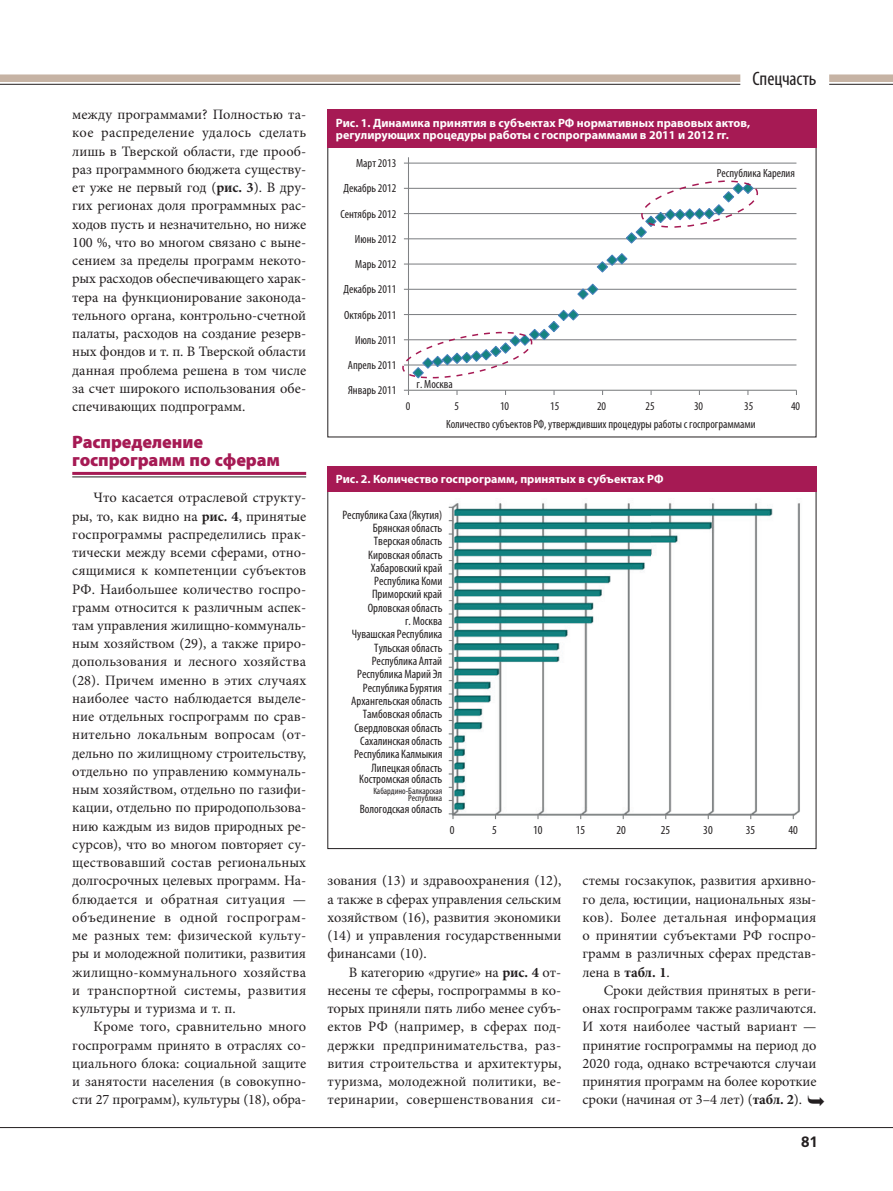
<style>
.page{position:relative;width:893px;height:1191px;background:#fff}
.page>*{position:absolute;margin:0;border:0;box-sizing:border-box;transform-origin:0 0}
.t1{font:condensed 19.5px "Myriad Pro";letter-spacing:-.005em;color:#231f20}
.t2{font:900 18px/18px "Myriad Pro";letter-spacing:-.005em;color:#a61a54}
.t3{font:700 15px "Free Set C";color:#231f20}
.t4{font:14.4px/18.3px "Minion Pro";color:#231f20;text-align:justify}
.t5{font:condensed 12.3px "Myriad Pro";color:#231f20}
.t6{font:700 12px/12px "Myriad Pro";color:#fff}
.t7{font:condensed 11.85px "Myriad Pro";color:#231f20}
.t8{font:condensed 9.15px/7.6px "Myriad Pro";color:#231f20;text-align:right}
.s1{font-weight:700}
</style>
<div class="page">
<hr style="left:72px;top:476px;width:234px;height:1px;background:#231f20">
<hr style="left:72px;top:472px;width:234px;height:3px;background:#a61a54">
<hr style="left:408px;top:163px;width:388px;height:1px;background:#808285">
<hr style="left:408px;top:188px;width:388px;height:1px;background:#808285">
<hr style="left:408px;top:213px;width:388px;height:1px;background:#808285">
<hr style="left:408px;top:238px;width:388px;height:1px;background:#808285">
<hr style="left:408px;top:263px;width:388px;height:1px;background:#808285">
<hr style="left:408px;top:289px;width:388px;height:1px;background:#808285">
<hr style="left:408px;top:314px;width:388px;height:1px;background:#808285">
<hr style="left:408px;top:339px;width:388px;height:1px;background:#808285">
<hr style="left:408px;top:364px;width:388px;height:1px;background:#808285">
<hr style="left:408px;top:157px;width:1px;height:233px;background:#808285">
<hr style="left:408px;top:390px;width:388px;height:1px;background:#7b7e7f">
<svg style="left:576px;top:283px;width:23px;height:17px"></svg>
<svg style="left:596px;top:253px;width:32px;height:20px"></svg>
<div style="left:327px;top:109px;width:489px;height:38px;background:#a61a54"></div>
<svg style="left:402px;top:309px;width:178px;height:70px"></svg>
<svg style="left:625px;top:180px;width:133px;height:64px"></svg>
<img style="left:450px;top:503px;width:350px;height:314px">
<svg style="left:449px;top:813px;width:5px;height:6px"></svg>
<div style="left:327px;top:466px;width:489px;height:25px;background:#a61a54"></div>
<hr style="left:0;top:1127px;width:893px;height:1px;background:#231f20">
<div style="left:0;top:74px;width:740px;height:8px;background:#c6b3a4"></div>
<div style="left:829px;top:74px;width:64px;height:8px;background:#c6b3a4"></div>
<hr style="left:0;top:84px;width:740px;height:1px;background:#231f20">
<hr style="left:829px;top:84px;width:64px;height:1px;background:#231f20">
<p class="t4" style="left:72px;top:105px;width:235px">между программами? Полностью та&shy;кое распределение удалось сделать лишь в Тверской области, где прооб&shy;раз программного бюджета существу&shy;ет уже не первый год (<span class="s1">рис. 3</span>). В дру&shy;гих регионах доля программных рас&shy;ходов пусть и незначительно, но ниже 100 %, что во многом связано с выне&shy;сением за пределы программ некото&shy;рых расходов обеспечивающего харак&shy;тера на функционирование законода&shy;тельного органа, контрольно-счетной палаты, расходов на создание резерв&shy;ных фондов и т. п. В Тверской области данная проблема решена в том числе за счет широкого использования обе&shy;спечивающих подпрограмм.</p>
<p class="t2" style="left:72px;top:432px;width:209px">Распределение госпрограмм по сферам</p>
<p class="t4" style="left:72px;top:488px;width:235px;text-indent:21px">Что касается отраслевой структу&shy;ры, то, как видно на <span class="s1">рис. 4</span>, принятые госпрограммы распределились прак&shy;тически между всеми сферами, отно&shy;сящимися к компетенции субъектов РФ. Наибольшее количество госпро&shy;грамм относится к различным аспек&shy;там управления жилищно-коммуналь&shy;ным хозяйством (29), а также приро&shy;допользования и лесного хозяйства (28). Причем именно в этих случаях наиболее часто наблюдается выделе&shy;ние отдельных госпрограмм по срав&shy;нительно локальным вопросам (от&shy;дельно по жилищному строительству, отдельно по управлению коммуналь&shy;ным хозяйством, отдельно по газифи&shy;кации, отдельно по природопользова&shy;нию каждым из видов природных ре&shy;сурсов), что во многом повторяет су&shy;ществовавший состав региональных долгосрочных целевых программ. На&shy;блюдается и обратная ситуация — объединение в одной госпрограм&shy;ме разных тем: физической культу&shy;ры и молодежной политики, развития жилищно-коммунального хозяйства и транспортной системы, развития культуры и туризма и т. п.</p>
<p class="t4" style="left:72px;top:1017px;width:235px;text-indent:21px">Кроме того, сравнительно много госпрограмм принято в отраслях со&shy;циального блока: социальной защите и занятости населения (в совокупно&shy;сти 27 программ), культуры (18), обра-</p>
<h1 class="t1" style="left:752px;top:66px;width:65px">Спецчасть</h1>
<p class="t6" style="left:336px;top:116px;width:416px">Рис. 1. Динамика принятия в субъектах РФ нормативных правовых актов, регулирующих процедуры работы с госпрограммами в 2011 и 2012 гг.</p>
<p class="t7" style="left:356px;top:156px;width:42px">Март 2013</p>
<p class="t7" style="left:344px;top:181px;width:54px">Декабрь 2012</p>
<p class="t7" style="left:340px;top:206px;width:57px">Сентябрь 2012</p>
<p class="t7" style="left:355px;top:232px;width:43px">Июнь 2012</p>
<p class="t7" style="left:355px;top:257px;width:42px">Марь 2012</p>
<p class="t7" style="left:344px;top:282px;width:54px">Декабрь 2011</p>
<p class="t7" style="left:344px;top:307px;width:54px">Октябрь 2011</p>
<p class="t7" style="left:355px;top:333px;width:43px">Июль 2011</p>
<p class="t7" style="left:348px;top:358px;width:50px">Апрель 2011</p>
<p class="t7" style="left:348px;top:383px;width:50px">Январь 2011</p>
<p class="t7" style="left:416px;top:377px;width:38px">г. Москва</p>
<p class="t7" style="left:717px;top:166px;width:80px">Республика Карелия</p>
<p class="t7" style="left:406px;top:399px;width:6px">0</p>
<p class="t7" style="left:454px;top:399px;width:6px">5</p>
<p class="t7" style="left:500px;top:399px;width:11px">10</p>
<p class="t7" style="left:550px;top:399px;width:11px">15</p>
<p class="t7" style="left:597px;top:399px;width:11px">20</p>
<p class="t7" style="left:645px;top:399px;width:11px">25</p>
<p class="t7" style="left:694px;top:399px;width:11px">30</p>
<p class="t7" style="left:744px;top:399px;width:11px">35</p>
<p class="t7" style="left:791px;top:399px;width:11px">40</p>
<p class="t7" style="left:446px;top:417px;width:311px">Количество субъектов РФ, утверждивших процедуры работы с госпрограммами</p>
<p class="t6" style="left:336px;top:472px;width:329px">Рис. 2. Количество госпрограмм, принятых в субъектах РФ</p>
<p class="t5" style="left:342px;top:507px;width:101px">Республика Саха (Якутия)</p>
<p class="t5" style="left:373px;top:520px;width:71px">Брянская область</p>
<p class="t5" style="left:374px;top:533px;width:70px">Тверская область</p>
<p class="t5" style="left:368px;top:547px;width:76px">Кировская область</p>
<p class="t5" style="left:371px;top:560px;width:73px">Хабаровский край</p>
<p class="t5" style="left:374px;top:573px;width:70px">Республика Коми</p>
<p class="t5" style="left:372px;top:587px;width:72px">Приморский край</p>
<p class="t5" style="left:368px;top:600px;width:76px">Орловская область</p>
<p class="t5" style="left:405px;top:613px;width:39px">г. Москва</p>
<p class="t5" style="left:352px;top:627px;width:92px">Чувашская Республика</p>
<p class="t5" style="left:374px;top:640px;width:70px">Тульская область</p>
<p class="t5" style="left:372px;top:653px;width:72px">Республика Алтай</p>
<p class="t5" style="left:357px;top:667px;width:87px">Республика Марий Эл</p>
<p class="t5" style="left:363px;top:680px;width:81px">Республика Бурятия</p>
<p class="t5" style="left:351px;top:693px;width:93px">Архангельская область</p>
<p class="t5" style="left:363px;top:707px;width:81px">Тамбовская область</p>
<p class="t5" style="left:354px;top:720px;width:90px">Свердловская область</p>
<p class="t5" style="left:360px;top:733px;width:84px">Сахалинская область</p>
<p class="t5" style="left:354px;top:747px;width:90px">Республика Калмыкия</p>
<p class="t5" style="left:372px;top:760px;width:72px">Липецкая область</p>
<p class="t5" style="left:359px;top:772px;width:85px">Костромская область</p>
<p class="t8" style="left:373px;top:786px;width:70px">Кабардино-Балкарская<br>Республика</p>
<p class="t5" style="left:360px;top:801px;width:84px">Вологодская область</p>
<p class="t5" style="left:450px;top:822px;width:6px">0</p>
<p class="t5" style="left:492px;top:822px;width:6px">5</p>
<p class="t5" style="left:533px;top:822px;width:11px">10</p>
<p class="t5" style="left:576px;top:822px;width:11px">15</p>
<p class="t5" style="left:617px;top:822px;width:11px">20</p>
<p class="t5" style="left:661px;top:822px;width:11px">25</p>
<p class="t5" style="left:703px;top:822px;width:11px">30</p>
<p class="t5" style="left:746px;top:822px;width:11px">35</p>
<p class="t5" style="left:788px;top:822px;width:11px">40</p>
<p class="t4" style="left:327px;top:871px;width:235px">зования (13) и здравоохранения (12), а также в сферах управления сельским хозяйством (16), развития экономики (14) и управления государственными финансами (10).</p>
<p class="t4" style="left:327px;top:963px;width:235px;text-indent:21px">В категорию «другие» на <span class="s1">рис. 4</span> от&shy;несены те сферы, госпрограммы в ко&shy;торых приняли пять либо менее субъ&shy;ектов РФ (например, в сферах под&shy;держки предпринимательства, раз&shy;вития строительства и архитектуры, туризма, молодежной политики, ве&shy;теринарии, совершенствования си-</p>
<p class="t4" style="left:583px;top:871px;width:235px">стемы госзакупок, развития архивно&shy;го дела, юстиции, национальных язы&shy;ков). Более детальная информация о принятии субъектами РФ госпро&shy;грамм в различных сферах представ&shy;лена в <span class="s1">табл. 1</span>.</p>
<p class="t4" style="left:583px;top:981px;width:235px;text-indent:21px">Сроки действия принятых в реги&shy;онах госпрограмм также различаются.<br>И хотя наиболее частый вариант — принятие госпрограммы на период до 2020 года, однако встречаются случаи принятия программ на более короткие сроки (начиная от 3–4 лет) (<span class="s1">табл. 2</span>).</p>
<p class="t3" style="left:801px;top:1133px;width:17px">81</p>
</div>
